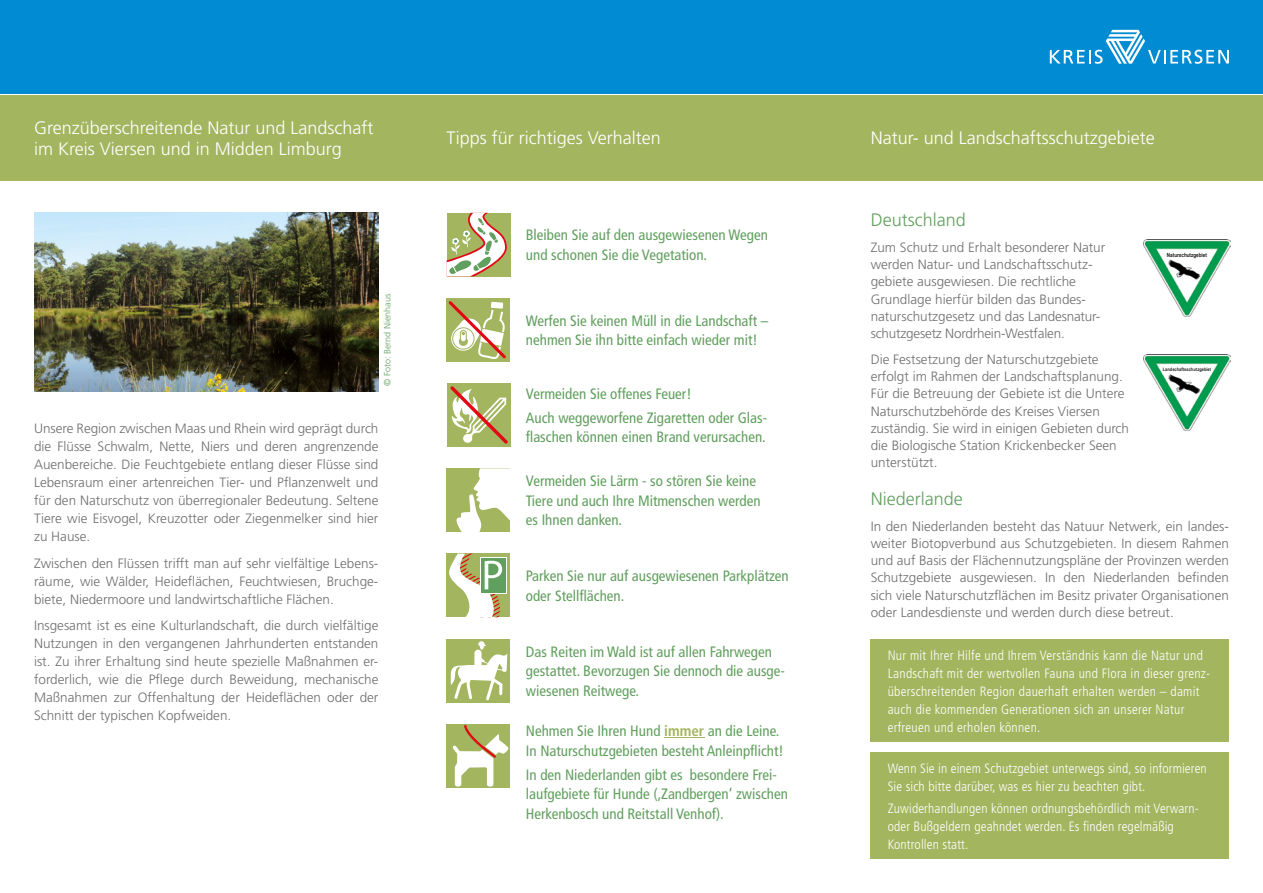
<style>
.page{position:relative;width:1263px;height:893px;background:#fff}
.page>*{position:absolute;margin:0;border:0;box-sizing:border-box;transform-origin:0 0}
.t1{font:300 18px/21.6px "Frutiger LT Std";color:#fff}
.t2{font:300 18px "Frutiger LT Std";color:#619f5e}
.t3{font:condensed 15px/19.5px "Frutiger LT Std";color:#619f5e}
.t4{font:300 13.5px/17.2px "Frutiger LT Std";color:#706f6f;text-align:justify}
.t5{font:300 condensed 13.5px/18px "Frutiger LT Std";letter-spacing:.015em;color:#fff}
.t6{font:300 9px "Frutiger LT Std";color:#619f5e}
.t7{font:700 5.7px "Arial Narrow";letter-spacing:-.01em;color:#1d1d1b}
.t8{font:700 4.8px "Arial Narrow";letter-spacing:.01em;color:#1d1d1b}
.s1{font-weight:700;color:#a4b55f}
</style>
<div class="page">
<div style="left:0;top:96px;width:1263px;height:85px;background:#a4b55f"></div>
<div style="left:0;top:0;width:1263px;height:94px;background:#008bd2"></div>
<svg style="left:1050px;top:30px;width:179px;height:34px"></svg>
<img style="left:34px;top:213px;width:344px;height:178px">
<div style="left:446px;top:554px;width:64px;height:63px;background:#a4b55f"></div>
<div style="left:481px;top:558px;width:25px;height:34px;background:#619f5e"></div>
<svg style="left:449px;top:554px;width:53px;height:63px"></svg>
<div style="left:446px;top:724px;width:64px;height:64px;background:#a4b55f"></div>
<svg style="left:452px;top:725px;width:57px;height:62px"></svg>
<div style="left:447px;top:213px;width:63px;height:63px;background:#a4b55f"></div>
<svg style="left:446px;top:213px;width:61px;height:63px"></svg>
<div style="left:446px;top:298px;width:64px;height:64px;background:#a4b55f"></div>
<svg style="left:448px;top:301px;width:58px;height:58px"></svg>
<div style="left:446px;top:468px;width:64px;height:64px;background:#a4b55f"></div>
<svg style="left:456px;top:468px;width:54px;height:64px"></svg>
<div style="left:447px;top:383px;width:64px;height:64px;background:#a4b55f"></div>
<svg style="left:450px;top:386px;width:58px;height:58px"></svg>
<div style="left:446px;top:639px;width:64px;height:63px;background:#a4b55f"></div>
<svg style="left:451px;top:641px;width:56px;height:59px"></svg>
<img style="left:1144px;top:240px;width:86px;height:76px">
<div style="left:1164px;top:251px;width:46px;height:8px;background:#fff"></div>
<img style="left:1144px;top:354px;width:86px;height:77px">
<svg style="left:1159px;top:366px;width:57px;height:7px"></svg>
<hr style="left:664px;top:738px;width:40px;height:1px;background:#a4b55f">
<div style="left:871px;top:640px;width:358px;height:102px;background:#a4b55f"></div>
<div style="left:871px;top:753px;width:358px;height:106px;background:#a4b55f"></div>
<h1 class="t1" style="left:34px;top:117px;width:341px">Grenzüberschreitende Natur und Landschaft im Kreis Viersen und in Midden Limburg</h1>
<p class="t6" style="left:382px;top:386px;width:94px;rotate:-90deg">© Foto: Bernd Nienhaus</p>
<p class="t4" style="left:34px;top:420px;width:346px;line-height:18px">Unsere Region zwischen Maas und Rhein wird geprägt durch die Flüsse Schwalm, Nette, Niers und deren angrenzende Auenbereiche. Die Feuchtgebiete entlang dieser Flüsse sind Lebensraum einer artenreichen Tier- und Pflanzenwelt und für den Naturschutz von überregionaler Bedeutung. Seltene Tiere wie Eisvogel, Kreuzotter oder Ziegenmelker sind hier zu Hause.</p>
<p class="t4" style="left:34px;top:554px;width:346px;line-height:18px">Zwischen den Flüssen trifft man auf sehr vielfältige Lebens&shy;räume, wie Wälder, Heideflächen, Feuchtwiesen, Bruchge&shy;biete, Niedermoore und landwirtschaftliche Flächen.</p>
<p class="t4" style="left:34px;top:617px;width:346px;line-height:18px">Insgesamt ist es eine Kulturlandschaft, die durch vielfältige Nutzungen in den vergangenen Jahrhunderten entstanden ist. Zu ihrer Erhaltung sind heute spezielle Maßnahmen er&shy;forderlich, wie die Pflege durch Beweidung, mechanische Maßnahmen zur Offenhaltung der Heideflächen oder der Schnitt der typischen Kopfweiden.</p>
<h1 class="t1" style="left:446px;top:127px;width:216px">Tipps für richtiges Verhalten</h1>
<h1 class="t1" style="left:871px;top:127px;width:286px">Natur- und Landschaftsschutzgebiete</h1>
<p class="t3" style="left:526px;top:226px;width:244px">Bleiben Sie auf den ausgewiesenen Wegen und schonen Sie die Vegetation.</p>
<p class="t3" style="left:526px;top:311px;width:244px">Werfen Sie keinen Müll in die Landschaft – nehmen Sie ihn bitte einfach wieder mit!</p>
<p class="t3" style="left:526px;top:382px;width:243px;line-height:23.7px">Vermeiden Sie offenes Feuer!<br>Auch weggeworfene Zigaretten oder Glas-</p>
<p class="t3" style="left:526px;top:427px;width:241px">flaschen können einen Brand verursachen.</p>
<h1 class="t2" style="left:871px;top:210px;width:97px">Deutschland</h1>
<p class="t4" style="left:871px;top:239px;width:236px;text-align:left">Zum Schutz und Erhalt besonderer Natur werden Natur- und Landschaftsschutz&shy;gebiete ausgewiesen. Die rechtliche Grundlage hierfür bilden das Bundes&shy;naturschutzgesetz und das Landesnatur&shy;schutzgesetz Nordrhein-Westfalen.</p>
<p class="t4" style="left:871px;top:351px;width:260px;text-align:left">Die Festsetzung der Naturschutzgebiete erfolgt im Rahmen der Landschaftsplanung.<br>Für die Betreuung der Gebiete ist die Untere Naturschutzbehörde des Kreises Viersen zuständig. Sie wird in einigen Gebieten durch die Biologische Station Krickenbecker Seen unterstützt.</p>
<p class="t7" style="left:1167px;top:250px;width:41px">Naturschutzgebiet</p>
<p class="t8" style="left:1163px;top:365px;width:50px">Landschaftsschutzgebiet</p>
<p class="t3" style="left:526px;top:471px;width:236px">Vermeiden Sie Lärm - so stören Sie keine<br>Tiere und auch Ihre Mitmenschen werden es Ihnen danken.</p>
<p class="t3" style="left:526px;top:566px;width:264px">Parken Sie nur auf ausgewiesenen Parkplätzen oder Stellflächen.</p>
<p class="t3" style="left:526px;top:642px;width:261px">Das Reiten im Wald ist auf allen Fahrwegen gestattet. Bevorzugen Sie dennoch die ausge&shy;wiesenen Reitwege.</p>
<p class="t3" style="left:526px;top:722px;width:260px">Nehmen Sie Ihren Hund <span class="s1">immer</span> an die Leine.<br>In Naturschutzgebieten besteht Anleinpflicht!</p>
<p class="t3" style="left:526px;top:765px;width:264px">In den Niederlanden gibt es besondere Frei&shy;laufgebiete für Hunde (‚Zandbergen‘ zwischen<br>Herkenbosch und Reitstall Venhof).</p>
<h1 class="t2" style="left:871px;top:488px;width:94px">Niederlande</h1>
<p class="t4" style="left:871px;top:517px;width:360px">In den Niederlanden besteht das Natuur Netwerk, ein landes&shy;weiter Biotopverbund aus Schutzgebieten. In diesem Rahmen und auf Basis der Flächennutzungspläne der Provinzen werden Schutzgebiete ausgewiesen. In den Niederlanden befinden sich viele Naturschutzflächen im Besitz privater Organisationen oder Landesdienste und werden durch diese betreut.</p>
<p class="t5" style="left:888px;top:646px;width:324px">Nur mit Ihrer Hilfe und Ihrem Verständnis kann die Natur und Landschaft mit der wertvollen Fauna und Flora in dieser grenz&shy;überschreitenden Region dauerhaft erhalten werden – damit auch die kommenden Generationen sich an unserer Natur erfreuen und erholen können.</p>
<p class="t5" style="left:888px;top:759px;width:321px">Wenn Sie in einem Schutzgebiet unterwegs sind, so informieren<br>Sie sich bitte darüber, was es hier zu beachten gibt.</p>
<p class="t5" style="left:888px;top:799px;width:313px">Zuwiderhandlungen können ordnungsbehördlich mit Verwarn&shy;oder Bußgeldern geahndet werden. Es finden regelmäßig<br>Kontrollen statt.</p>
</div>
